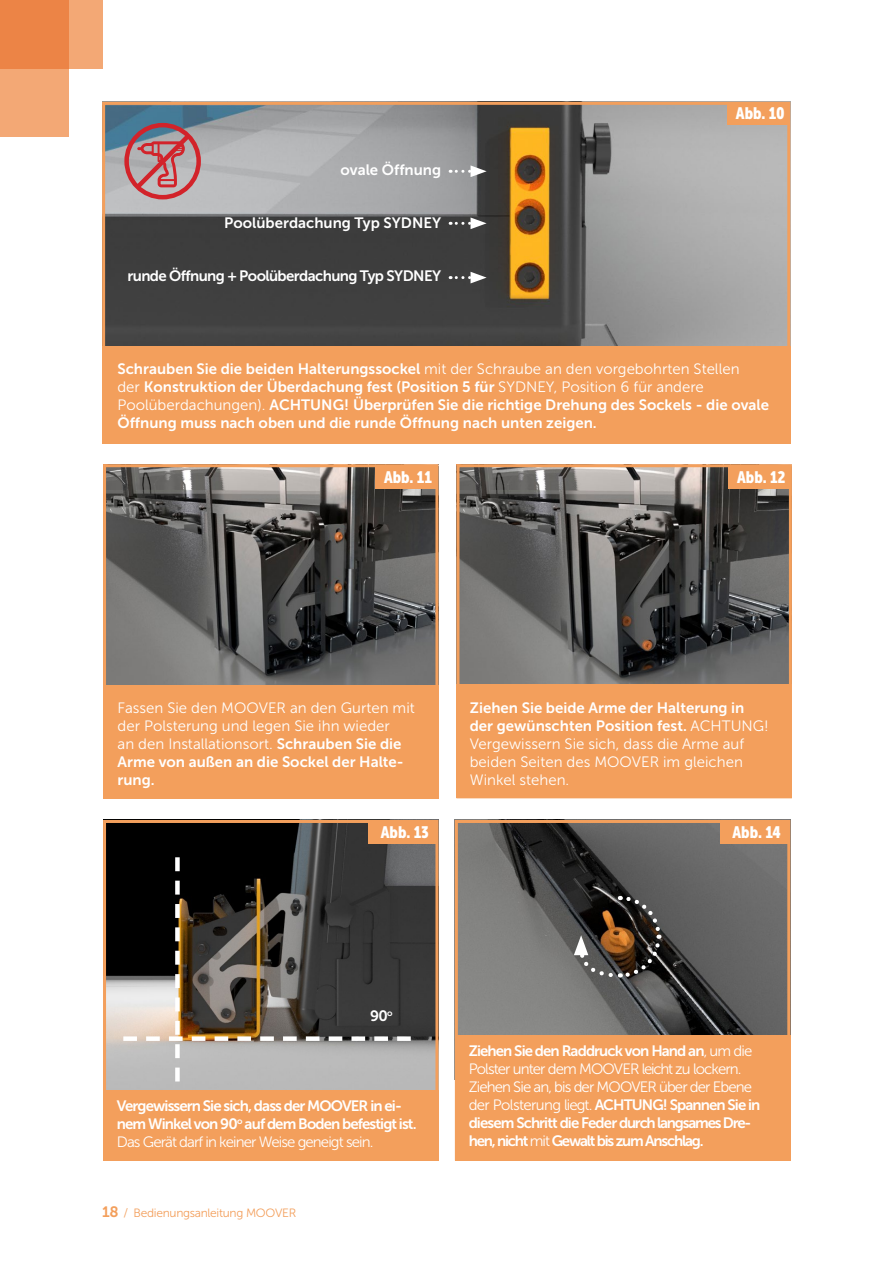
<style>
.page{position:relative;width:893px;height:1263px;background:#fff}
.page>*{position:absolute;margin:0;border:0;box-sizing:border-box;transform-origin:0 0}
.t1{font:16.5px "Museo Sans Cond 900";color:#fff}
.t2{font:15px/18px "Museo Sans 700";color:#fff}
.t3{font:15px/18px "Museo Sans 300";color:#fff}
.t4{font:15px/18px "Museo Sans 700";letter-spacing:-.06em;color:#fff}
.t5{font:15px/18px "Museo Sans 700";letter-spacing:-.08em;color:#fff}
.t6{font:15px/18px "Museo Sans 300";letter-spacing:-.06em;color:#fff}
.t7{font:15px "Museo Sans 700";letter-spacing:-.04em;color:#fff}
.t8{font:12px "Museo Sans 300";letter-spacing:-.025em;color:#f39f5c}
.s1{font-family:"Museo Sans 700"}
.s2{font-family:"Museo Sans 300"}
.s3{font-family:"Museo Sans 700";font-size:15px}
</style>
<div class="page">
<div style="left:0;top:0;width:103px;height:68px;background:#f3a875"></div>
<svg style="left:0;top:0;width:69px;height:137px;background:#ef955d"></svg>
<img style="left:106px;top:106px;width:680px;height:240px">
<img style="left:107px;top:468px;width:327px;height:217px">
<div style="left:103px;top:464px;width:335px;height:334px;border:3px solid #f39f5c"></div>
<img style="left:460px;top:468px;width:328px;height:217px">
<div style="left:456px;top:464px;width:336px;height:334px;border:3px solid #f39f5c"></div>
<img style="left:459px;top:824px;width:327px;height:211px">
<div style="left:455px;top:820px;width:335px;height:340px;border:3px solid #f39f5c"></div>
<img style="left:107px;top:824px;width:327px;height:267px">
<div style="left:103px;top:820px;width:335px;height:340px;border:3px solid #f39f5c"></div>
<div style="left:103px;top:685px;width:335px;height:113px;background:#f39f5c"></div>
<div style="left:455px;top:1035px;width:335px;height:125px;background:#f39f5c"></div>
<div style="left:103px;top:1091px;width:335px;height:70px;background:#f39f5c"></div>
<div style="left:456px;top:685px;width:336px;height:113px;background:#f39f5c"></div>
<div style="left:375px;top:466px;width:63px;height:22px;background:#f39f5c"></div>
<div style="left:721px;top:821px;width:69px;height:23px;background:#f39f5c"></div>
<div style="left:369px;top:821px;width:69px;height:23px;background:#f39f5c"></div>
<div style="left:728px;top:466px;width:63px;height:22px;background:#f39f5c"></div>
<div style="left:727px;top:103px;width:63px;height:22px;background:#f39f5c"></div>
<div style="left:102px;top:346px;width:688px;height:97px;background:#f39f5c"></div>
<div style="left:124px;top:123px;width:77px;height:76px;border:4px solid #d2232a;border-radius:50%"></div>
<svg style="left:131px;top:130px;width:63px;height:64px;background:#b68489"></svg>
<svg style="left:574px;top:894px;width:89px;height:86px;background:#4c4138"></svg>
<svg style="left:450px;top:272px;width:37px;height:11px"></svg>
<svg style="left:450px;top:165px;width:37px;height:12px"></svg>
<svg style="left:450px;top:217px;width:37px;height:12px"></svg>
<svg style="left:123px;top:857px;width:288px;height:224px;background:#5b5754"></svg>
<p class="t2" style="left:341px;top:160px;width:102px">ovale Öffnung</p>
<p class="t2" style="left:224px;top:214px;width:218px">Poolüberdachung Typ SYDNEY</p>
<p class="t7" style="left:127px;top:267px;width:315px">runde Öffnung + Poolüberdachung Typ SYDNEY</p>
<p class="t1" style="left:736px;top:104px;width:50px">Abb. 10</p>
<p class="t3" style="left:117px;top:360px;width:624px"><span class="s1">Schrauben Sie die beiden Halterungssockel</span> mit der Schraube an den vorgebohrten Stellen</p>
<p class="t2" style="left:117px;top:378px;width:653px"><span class="s2">der</span> Konstruktion der Überdachung fest (Position 5 für <span class="s2">SYDNEY, Position 6 für andere<br>Poolüberdachungen).</span> ACHTUNG! Überprüfen Sie die richtige Drehung des Sockels - die ovale<br>Öffnung muss nach oben und die runde Öffnung nach unten zeigen.</p>
<p class="t1" style="left:384px;top:467px;width:49px">Abb. 11</p>
<p class="t1" style="left:737px;top:467px;width:50px">Abb. 12</p>
<p class="t3" style="left:118px;top:698px;width:299px">Fassen Sie den MOOVER an den Gurten mit der Polsterung und legen Sie ihn wieder<br>an den Installationsort. <span class="s1">Schrauben Sie die</span></p>
<p class="t2" style="left:118px;top:752px;width:288px">Arme von außen an die Sockel der Halte&shy;rung.</p>
<p class="t2" style="left:470px;top:699px;width:300px">Ziehen Sie beide Arme der Halterung in der gewünschten Position fest. <span class="s2">ACHTUNG!</span></p>
<p class="t3" style="left:470px;top:735px;width:276px;text-align:justify">Vergewissern Sie sich, dass die Arme auf beiden Seiten des MOOVER im gleichen Winkel stehen.</p>
<p class="t1" style="left:381px;top:823px;width:49px">Abb. 13</p>
<p class="t1" style="left:732px;top:823px;width:50px">Abb. 14</p>
<p class="t2" style="left:370px;top:1006px;width:24px">90<sup>o</sup></p>
<p class="t4" style="left:117px;top:1096px;width:301px">Vergewissern Sie sich, dass der MOOVER in ei&shy;nem Winkel von 90<sup>o</sup> auf dem Boden befestigt ist.</p>
<p class="t6" style="left:117px;top:1132px;width:258px">Das Gerät darf in keiner Weise geneigt sein.</p>
<p class="t8" style="left:102px;top:1206px;width:196px"><span class="s3">18</span> / Bedienungsanleitung MOOVER</p>
<p class="t4" style="left:469px;top:1042px;width:285px">Ziehen Sie den Raddruck von Hand an<span class="s2">, um die</span></p>
<p class="t6" style="left:469px;top:1060px;width:285px">Polster unter dem MOOVER leicht zu lockern.<br>Ziehen Sie an, bis der MOOVER über der Ebene</p>
<p class="t5" style="left:469px;top:1096px;width:293px"><span class="s2">der Polsterung liegt.</span> ACHTUNG! Spannen Sie in diesem Schritt die Feder durch langsames Dre&shy;hen, nicht <span class="s2">mit</span> Gewalt bis zum Anschlag.</p>
</div>
